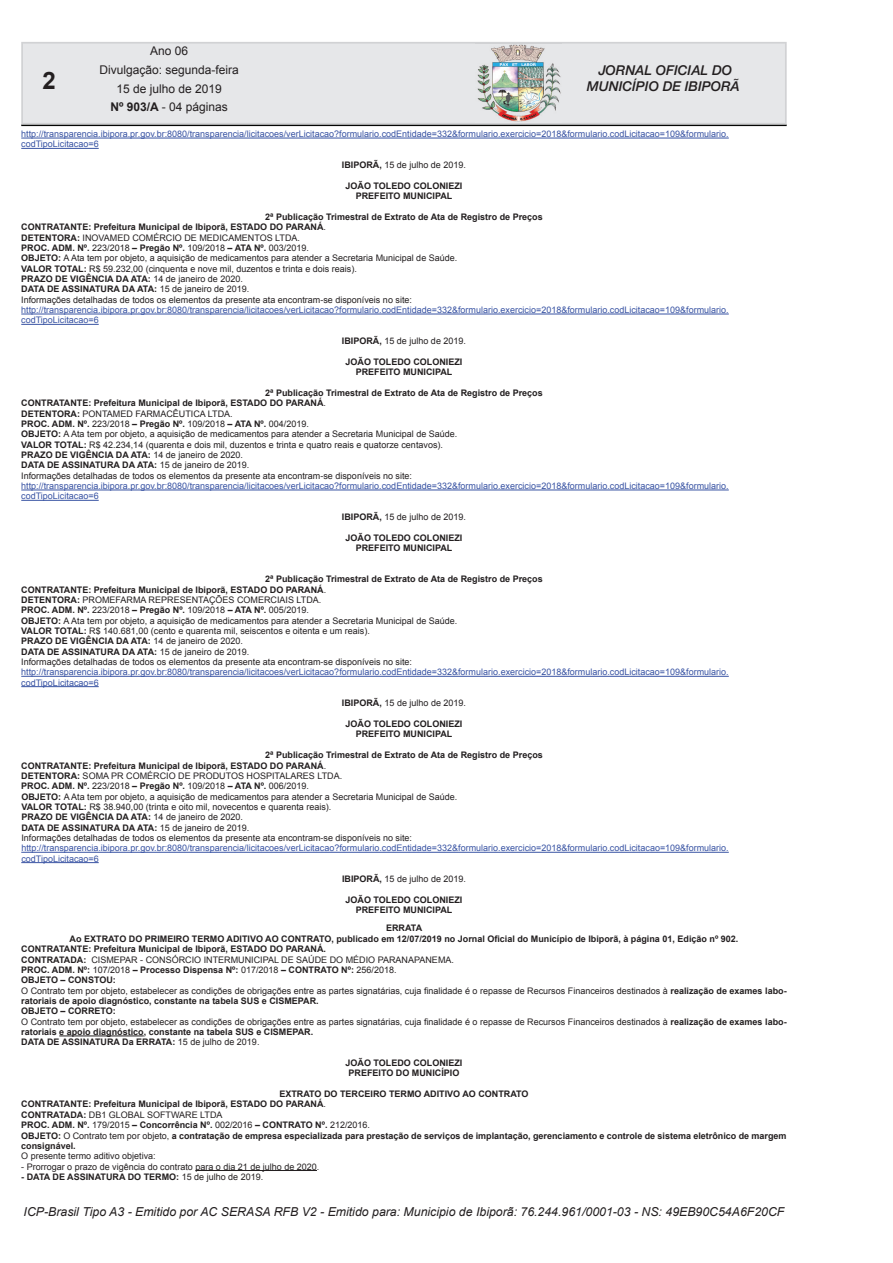
<style>
.page{position:relative;width:893px;height:1263px;background:#fff}
.page>*{position:absolute;margin:0;border:0;box-sizing:border-box;transform-origin:0 0}
.t1{font:700 24px "Arial";color:#231f20}
.t2{font:italic 500 13.5px/16.2px "Helvetica Neue";color:#231f20;text-align:center}
.t3{font:italic 12.3px "Arial";color:#231f20}
.t4{font:12px/18.6px "Arial";color:#231f20;text-align:center}
.t5{font:9px/10.4px "Arial";color:#231f20}
.t6{font:700 9px/10.4px "Arial";color:#231f20;text-align:center}
.t7{font:9px/10.4px "Arial";color:#3853a3}
.s1{font-weight:700}
.s2{font-weight:400}
</style>
<div class="page">
<hr style="left:21px;top:124px;width:766px;height:2px;background:#040503">
<div style="left:21px;top:42px;width:766px;height:83px;background:#e6e7e9"></div>
<img style="left:476px;top:43px;width:86px;height:79px">
<hr style="left:21px;top:138px;width:708px;height:1px;background:#3853a3">
<hr style="left:21px;top:148px;width:78px;height:1px;background:#3853a3">
<hr style="left:21px;top:314px;width:708px;height:1px;background:#3853a3">
<hr style="left:21px;top:324px;width:78px;height:1px;background:#3853a3">
<hr style="left:21px;top:490px;width:708px;height:1px;background:#3853a3">
<hr style="left:21px;top:500px;width:78px;height:1px;background:#3853a3">
<hr style="left:21px;top:676px;width:708px;height:1px;background:#3853a3">
<hr style="left:21px;top:686px;width:78px;height:1px;background:#3853a3">
<hr style="left:21px;top:852px;width:708px;height:1px;background:#3853a3">
<hr style="left:21px;top:862px;width:78px;height:1px;background:#3853a3">
<hr style="left:59px;top:1035px;width:85px;height:1px;background:#231f20">
<hr style="left:195px;top:1170px;width:122px;height:1px;background:#231f20">
<h3 class="t4" style="left:100px;top:42px;width:141px">Ano 06<br>Divulgação: segunda-feira<br>15 de julho de 2019<br><span class="s1">Nº 903/A</span> - 04 páginas</h3>
<h2 class="t2" style="left:587px;top:62px;width:154px">JORNAL OFICIAL DO<br>MUNICÍPIO DE IBIPORÃ</h2>
<p class="t7" style="left:21px;top:129px;width:709px">http://transparencia.ibipora.pr.gov.br:8080/transparencia/licitacoes/verLicitacao?formulario.codEntidade=332&amp;formulario.exercicio=2018&amp;formulario.codLicitacao=109&amp;formulario. codTipoLicitacao=6</p>
<p class="t5" style="left:342px;top:160px;width:126px"><span class="s1">IBIPORÃ,</span> 15 de julho de 2019.</p>
<p class="t6" style="left:346px;top:181px;width:118px">JOÃO TOLEDO COLONIEZI<br>PREFEITO MUNICIPAL</p>
<p class="t5" style="left:21px;top:212px;width:523px;text-indent:244px"><span class="s1">2ª Publicação Trimestral de Extrato de Ata de Registro de Preços CONTRATANTE: Prefeitura Municipal de Ibiporã, ESTADO DO PARANÁ</span>.<br><span class="s1">DETENTORA:</span> INOVAMED COMÉRCIO DE MEDICAMENTOS LTDA.<br><span class="s1">PROC. ADM. Nº.</span> 223/2018 <span class="s1">– Pregão Nº.</span> 109/2018 <span class="s1">– ATA Nº.</span> 003/2019.<br><span class="s1">OBJETO:</span> A Ata tem por objeto, a aquisição de medicamentos para atender a Secretaria Municipal de Saúde.<br><span class="s1">VALOR TOTAL:</span> R$ 59.232,00 (cinquenta e nove mil, duzentos e trinta e dois reais).<br><span class="s1">PRAZO DE VIGÊNCIA DA ATA:</span> 14 de janeiro de 2020.<br><span class="s1">DATA DE ASSINATURA DA ATA:</span> 15 de janeiro de 2019.<br>Informações detalhadas de todos os elementos da presente ata encontram-se disponíveis no site:</p>
<p class="t7" style="left:21px;top:305px;width:709px">http://transparencia.ibipora.pr.gov.br:8080/transparencia/licitacoes/verLicitacao?formulario.codEntidade=332&amp;formulario.exercicio=2018&amp;formulario.codLicitacao=109&amp;formulario. codTipoLicitacao=6</p>
<p class="t5" style="left:342px;top:336px;width:126px"><span class="s1">IBIPORÃ,</span> 15 de julho de 2019.</p>
<p class="t6" style="left:346px;top:357px;width:118px">JOÃO TOLEDO COLONIEZI<br>PREFEITO MUNICIPAL</p>
<p class="t5" style="left:21px;top:388px;width:523px;text-indent:244px"><span class="s1">2ª Publicação Trimestral de Extrato de Ata de Registro de Preços CONTRATANTE: Prefeitura Municipal de Ibiporã, ESTADO DO PARANÁ</span>.<br><span class="s1">DETENTORA:</span> PONTAMED FARMACÊUTICA LTDA.<br><span class="s1">PROC. ADM. Nº.</span> 223/2018 <span class="s1">– Pregão Nº.</span> 109/2018 <span class="s1">– ATA Nº.</span> 004/2019.<br><span class="s1">OBJETO:</span> A Ata tem por objeto, a aquisição de medicamentos para atender a Secretaria Municipal de Saúde.<br><span class="s1">VALOR TOTAL:</span> R$ 42.234,14 (quarenta e dois mil, duzentos e trinta e quatro reais e quatorze centavos).<br><span class="s1">PRAZO DE VIGÊNCIA DA ATA:</span> 14 de janeiro de 2020.<br><span class="s1">DATA DE ASSINATURA DA ATA:</span> 15 de janeiro de 2019.<br>Informações detalhadas de todos os elementos da presente ata encontram-se disponíveis no site:</p>
<p class="t7" style="left:21px;top:481px;width:709px">http://transparencia.ibipora.pr.gov.br:8080/transparencia/licitacoes/verLicitacao?formulario.codEntidade=332&amp;formulario.exercicio=2018&amp;formulario.codLicitacao=109&amp;formulario. codTipoLicitacao=6</p>
<p class="t5" style="left:342px;top:512px;width:126px"><span class="s1">IBIPORÃ,</span> 15 de julho de 2019.</p>
<p class="t6" style="left:346px;top:533px;width:118px">JOÃO TOLEDO COLONIEZI<br>PREFEITO MUNICIPAL</p>
<p class="t5" style="left:21px;top:574px;width:523px;text-indent:244px"><span class="s1">2ª Publicação Trimestral de Extrato de Ata de Registro de Preços CONTRATANTE: Prefeitura Municipal de Ibiporã, ESTADO DO PARANÁ</span>.<br><span class="s1">DETENTORA:</span> PROMEFARMA REPRESENTAÇÕES COMERCIAIS LTDA.<br><span class="s1">PROC. ADM. Nº.</span> 223/2018 <span class="s1">– Pregão Nº.</span> 109/2018 <span class="s1">– ATA Nº.</span> 005/2019.<br><span class="s1">OBJETO:</span> A Ata tem por objeto, a aquisição de medicamentos para atender a Secretaria Municipal de Saúde.<br><span class="s1">VALOR TOTAL:</span> R$ 140.681,00 (cento e quarenta mil, seiscentos e oitenta e um reais).<br><span class="s1">PRAZO DE VIGÊNCIA DA ATA:</span> 14 de janeiro de 2020.<br><span class="s1">DATA DE ASSINATURA DA ATA:</span> 15 de janeiro de 2019.<br>Informações detalhadas de todos os elementos da presente ata encontram-se disponíveis no site:</p>
<p class="t7" style="left:21px;top:667px;width:709px">http://transparencia.ibipora.pr.gov.br:8080/transparencia/licitacoes/verLicitacao?formulario.codEntidade=332&amp;formulario.exercicio=2018&amp;formulario.codLicitacao=109&amp;formulario. codTipoLicitacao=6</p>
<p class="t5" style="left:342px;top:698px;width:126px"><span class="s1">IBIPORÃ,</span> 15 de julho de 2019.</p>
<p class="t6" style="left:346px;top:719px;width:118px">JOÃO TOLEDO COLONIEZI<br>PREFEITO MUNICIPAL</p>
<p class="t5" style="left:21px;top:750px;width:523px;text-indent:244px"><span class="s1">2ª Publicação Trimestral de Extrato de Ata de Registro de Preços CONTRATANTE: Prefeitura Municipal de Ibiporã, ESTADO DO PARANÁ</span>.<br><span class="s1">DETENTORA:</span> SOMA PR COMÉRCIO DE PRODUTOS HOSPITALARES LTDA.<br><span class="s1">PROC. ADM. Nº.</span> 223/2018 <span class="s1">– Pregão Nº.</span> 109/2018 <span class="s1">– ATA Nº.</span> 006/2019.<br><span class="s1">OBJETO:</span> A Ata tem por objeto, a aquisição de medicamentos para atender a Secretaria Municipal de Saúde.<br><span class="s1">VALOR TOTAL:</span> R$ 38.940,00 (trinta e oito mil, novecentos e quarenta reais).<br><span class="s1">PRAZO DE VIGÊNCIA DA ATA:</span> 14 de janeiro de 2020.<br><span class="s1">DATA DE ASSINATURA DA ATA:</span> 15 de janeiro de 2019.<br>Informações detalhadas de todos os elementos da presente ata encontram-se disponíveis no site:</p>
<p class="t7" style="left:21px;top:843px;width:709px">http://transparencia.ibipora.pr.gov.br:8080/transparencia/licitacoes/verLicitacao?formulario.codEntidade=332&amp;formulario.exercicio=2018&amp;formulario.codLicitacao=109&amp;formulario. codTipoLicitacao=6</p>
<p class="t5" style="left:342px;top:874px;width:126px"><span class="s1">IBIPORÃ,</span> 15 de julho de 2019.</p>
<p class="t6" style="left:346px;top:895px;width:118px">JOÃO TOLEDO COLONIEZI<br>PREFEITO MUNICIPAL</p>
<p class="t6" style="left:386px;top:923px;width:38px">ERRATA</p>
<p class="t6" style="left:70px;top:934px;width:670px">Ao EXTRATO DO PRIMEIRO TERMO ADITIVO AO CONTRATO, publicado em 12/07/2019 no Jornal Oficial do Município de Ibiporã, à página 01, Edição nº 902.</p>
<p class="t6" style="left:21px;top:944px;width:306px">CONTRATANTE: Prefeitura Municipal de Ibiporã, ESTADO DO PARANÁ.</p>
<p class="t5" style="left:21px;top:954px;width:434px"><span class="s1">CONTRATADA:</span> CISMEPAR - CONSÓRCIO INTERMUNICIPAL DE SAÚDE DO MÉDIO PARANAPANEMA.</p>
<p class="t6" style="left:21px;top:965px;width:377px">PROC. ADM. Nº: <span class="s2">107/2018</span> – Processo Dispensa Nº: <span class="s2">017/2018</span> – CONTRATO Nº: <span class="s2">256/2018.</span></p>
<p class="t6" style="left:21px;top:975px;width:96px">OBJETO – CONSTOU:</p>
<p class="t5" style="left:21px;top:985px;width:767px">O Contrato tem por objeto, estabelecer as condições de obrigações entre as partes signatárias, cuja finalidade é o repasse de Recursos Financeiros destinados à <span class="s1">realização de exames labo-</span></p>
<p class="t6" style="left:21px;top:996px;width:299px">ratoriais de apoio diagnóstico, constante na tabela SUS e CISMEPAR.</p>
<p class="t6" style="left:21px;top:1006px;width:96px">OBJETO – CORRETO:</p>
<p class="t5" style="left:21px;top:1016px;width:767px">O Contrato tem por objeto, estabelecer as condições de obrigações entre as partes signatárias, cuja finalidade é o repasse de Recursos Financeiros destinados à <span class="s1">realização de exames labo-</span></p>
<p class="t6" style="left:21px;top:1027px;width:293px">ratoriais e apoio diagnóstico, constante na tabela SUS e CISMEPAR.</p>
<p class="t6" style="left:21px;top:1037px;width:240px">DATA DE ASSINATURA Da ERRATA: <span class="s2">15 de julho de 2019.</span></p>
<p class="t6" style="left:346px;top:1058px;width:118px">JOÃO TOLEDO COLONIEZI<br>PREFEITO DO MUNICÍPIO</p>
<p class="t6" style="left:21px;top:1089px;width:767px;text-align:left;text-indent:258px">EXTRATO DO TERCEIRO TERMO ADITIVO AO CONTRATO<br>CONTRATANTE: Prefeitura Municipal de Ibiporã, ESTADO DO PARANÁ<span class="s2">.<br></span>CONTRATADA: <span class="s2">DB1 GLOBAL SOFTWARE LTDA<br></span>PROC. ADM. Nº. <span class="s2">179/2015</span> – Concorrência Nº. <span class="s2">002/2016</span> – CONTRATO Nº. <span class="s2">212/2016.<br></span>OBJETO: <span class="s2">O Contrato tem por objeto,</span> a contratação de empresa especializada para prestação de serviços de implantação, gerenciamento e controle de sistema eletrônico de margem consignável.</p>
<p class="t5" style="left:21px;top:1151px;width:136px">O presente termo aditivo objetiva:</p>
<p class="t5" style="left:21px;top:1161px;width:300px">- Prorrogar o prazo de vigência do contrato para o dia 21 de julho de 2020.</p>
<p class="t6" style="left:21px;top:1172px;width:244px">- DATA DE ASSINATURA DO TERMO: <span class="s2">15 de julho de 2019.</span></p>
<h1 class="t1" style="left:43px;top:65px;width:15px">2</h1>
<h3 class="t3" style="left:24px;top:1204px;width:762px">ICP-Brasil Tipo A3 - Emitido por AC SERASA RFB V2 - Emitido para: Municipio de Ibiporã: 76.244.961/0001-03 - NS: 49EB90C54A6F20CF</h3>
</div>
